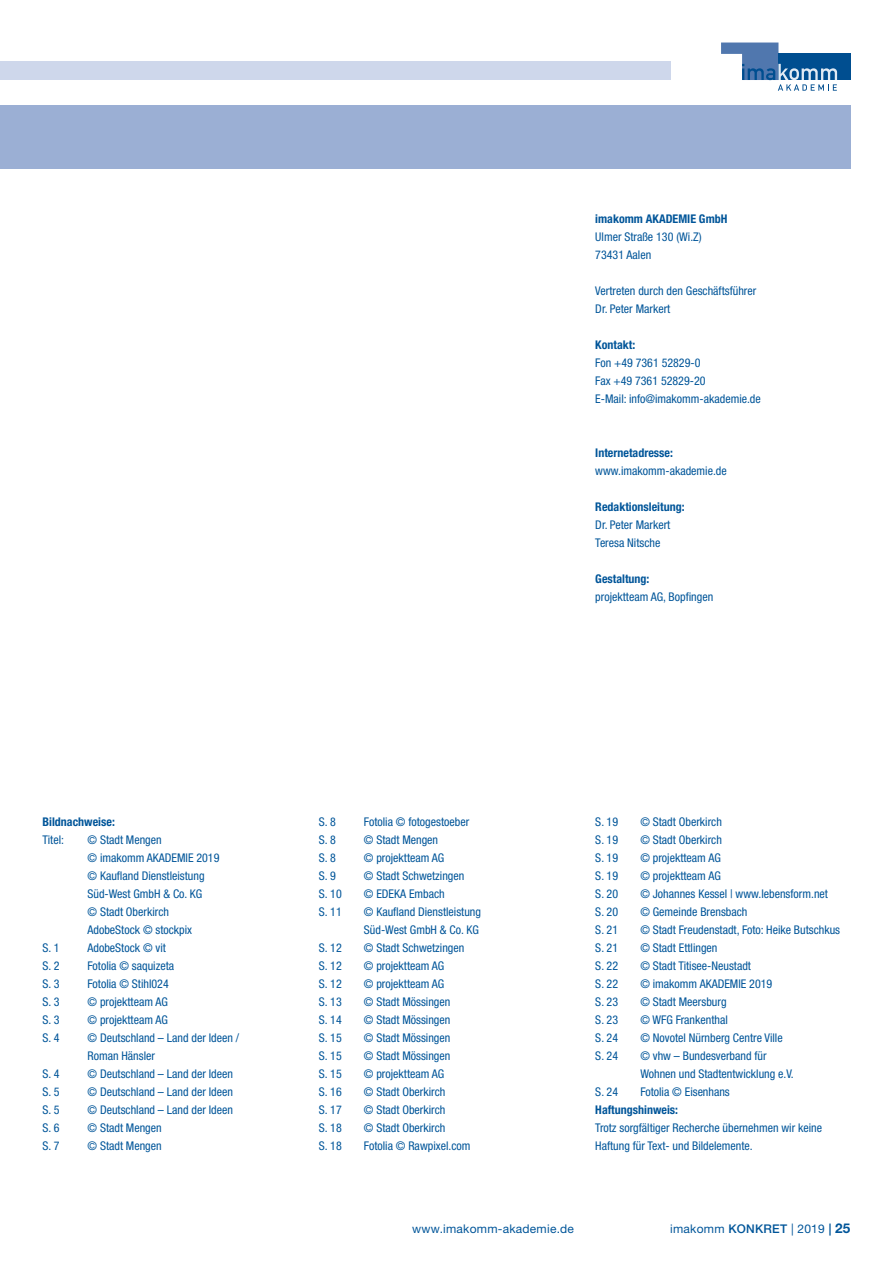
<style>
.page{position:relative;width:893px;height:1263px;background:#fff}
.page>*{position:absolute;margin:0;border:0;box-sizing:border-box;transform-origin:0 0}
.t1{font:condensed 12px/18px "Helvetica Neue LT Std";color:#059}
.t2{font:700 condensed 12px "Helvetica Neue LT Std";color:#059}
.t3{font:12px "Helvetica Neue LT Std";letter-spacing:.02em;color:#059}
.s1{font-weight:500}
.s2{font-weight:700;font-size:13.5px}
</style>
<div class="page">
<div style="left:778px;top:54px;width:72px;height:26px;background:#004e90"></div>
<svg style="left:721px;top:43px;width:116px;height:48px"></svg>
<div style="left:0;top:62px;width:671px;height:18px;background:#ced7eb"></div>
<div style="left:0;top:105px;width:850px;height:64px;background:#9bafd4"></div>
<p class="t2" style="left:595px;top:211px;width:134px">imakomm AKADEMIE GmbH</p>
<p class="t1" style="left:595px;top:227px;width:108px">Ulmer Straße 130 (Wi.Z)<br>73431 Aalen</p>
<p class="t1" style="left:595px;top:281px;width:163px">Vertreten durch den Geschäftsführer<br>Dr. Peter Markert</p>
<p class="t2" style="left:595px;top:337px;width:41px">Kontakt:</p>
<p class="t1" style="left:595px;top:353px;width:167px">Fon +49 7361 52829-0<br>Fax +49 7361 52829-20<br>E-Mail: info@imakomm-akademie.de</p>
<p class="t2" style="left:595px;top:445px;width:79px">Internetadresse:</p>
<p class="t1" style="left:595px;top:461px;width:133px">www.imakomm-akademie.de</p>
<p class="t2" style="left:595px;top:499px;width:91px">Redaktionsleitung:</p>
<p class="t1" style="left:595px;top:515px;width:77px">Dr. Peter Markert<br>Teresa Nitsche</p>
<p class="t2" style="left:595px;top:571px;width:56px">Gestaltung:</p>
<p class="t1" style="left:595px;top:587px;width:119px">projektteam AG, Bopfingen</p>
<p class="t2" style="left:43px;top:814px;width:74px">Bildnachweise:</p>
<p class="t1" style="left:43px;top:830px;width:23px">Titel:</p>
<p class="t1" style="left:88px;top:830px;width:133px">© Stadt Mengen<br>© imakomm AKADEMIE 2019 © Kaufland Dienstleistung<br>Süd-West GmbH &amp; Co. KG<br>© Stadt Oberkirch<br>AdobeStock © stockpix</p>
<p class="t1" style="left:43px;top:938px;width:19px">S. 1</p>
<p class="t1" style="left:88px;top:938px;width:80px">AdobeStock © vit</p>
<p class="t1" style="left:43px;top:956px;width:19px">S. 2</p>
<p class="t1" style="left:88px;top:956px;width:88px">Fotolia © saquizeta</p>
<p class="t1" style="left:43px;top:974px;width:19px">S. 3</p>
<p class="t1" style="left:88px;top:974px;width:83px">Fotolia © Stihl024</p>
<p class="t1" style="left:43px;top:992px;width:19px">S. 3</p>
<p class="t1" style="left:88px;top:992px;width:82px">© projektteam AG</p>
<p class="t1" style="left:43px;top:1010px;width:19px">S. 3</p>
<p class="t1" style="left:88px;top:1010px;width:82px">© projektteam AG</p>
<p class="t1" style="left:43px;top:1028px;width:19px">S. 4</p>
<p class="t1" style="left:88px;top:1028px;width:153px">© Deutschland – Land der Ideen /<br>Roman Hänsler</p>
<p class="t1" style="left:43px;top:1064px;width:19px">S. 4</p>
<p class="t1" style="left:88px;top:1064px;width:147px">© Deutschland – Land der Ideen</p>
<p class="t1" style="left:43px;top:1082px;width:19px">S. 5</p>
<p class="t1" style="left:88px;top:1082px;width:147px">© Deutschland – Land der Ideen</p>
<p class="t1" style="left:43px;top:1100px;width:19px">S. 5</p>
<p class="t1" style="left:88px;top:1100px;width:147px">© Deutschland – Land der Ideen</p>
<p class="t1" style="left:43px;top:1118px;width:19px">S. 6</p>
<p class="t1" style="left:88px;top:1118px;width:76px">© Stadt Mengen</p>
<p class="t1" style="left:43px;top:1136px;width:19px">S. 7</p>
<p class="t1" style="left:88px;top:1136px;width:76px">© Stadt Mengen</p>
<p class="t1" style="left:319px;top:812px;width:19px">S. 8</p>
<p class="t1" style="left:364px;top:812px;width:107px">Fotolia © fotogestoeber</p>
<p class="t1" style="left:319px;top:830px;width:19px">S. 8</p>
<p class="t1" style="left:364px;top:830px;width:76px">© Stadt Mengen</p>
<p class="t1" style="left:319px;top:848px;width:19px">S. 8</p>
<p class="t1" style="left:364px;top:848px;width:82px">© projektteam AG</p>
<p class="t1" style="left:319px;top:866px;width:19px">S. 9</p>
<p class="t1" style="left:364px;top:866px;width:102px">© Stadt Schwetzingen</p>
<p class="t1" style="left:319px;top:884px;width:24px">S. 10</p>
<p class="t1" style="left:364px;top:884px;width:82px">© EDEKA Embach</p>
<p class="t1" style="left:319px;top:902px;width:24px">S. 11</p>
<p class="t1" style="left:364px;top:902px;width:119px">© Kaufland Dienstleistung<br>Süd-West GmbH &amp; Co. KG</p>
<p class="t1" style="left:319px;top:938px;width:24px">S. 12</p>
<p class="t1" style="left:364px;top:938px;width:102px">© Stadt Schwetzingen</p>
<p class="t1" style="left:319px;top:956px;width:24px">S. 12</p>
<p class="t1" style="left:364px;top:956px;width:82px">© projektteam AG</p>
<p class="t1" style="left:319px;top:974px;width:24px">S. 12</p>
<p class="t1" style="left:364px;top:974px;width:82px">© projektteam AG</p>
<p class="t1" style="left:319px;top:992px;width:24px">S. 13</p>
<p class="t1" style="left:364px;top:992px;width:88px">© Stadt Mössingen</p>
<p class="t1" style="left:319px;top:1010px;width:24px">S. 14</p>
<p class="t1" style="left:364px;top:1010px;width:88px">© Stadt Mössingen</p>
<p class="t1" style="left:319px;top:1028px;width:24px">S. 15</p>
<p class="t1" style="left:364px;top:1028px;width:88px">© Stadt Mössingen</p>
<p class="t1" style="left:319px;top:1046px;width:24px">S. 15</p>
<p class="t1" style="left:364px;top:1046px;width:88px">© Stadt Mössingen</p>
<p class="t1" style="left:319px;top:1064px;width:24px">S. 15</p>
<p class="t1" style="left:364px;top:1064px;width:82px">© projektteam AG</p>
<p class="t1" style="left:319px;top:1082px;width:24px">S. 16</p>
<p class="t1" style="left:364px;top:1082px;width:83px">© Stadt Oberkirch</p>
<p class="t1" style="left:319px;top:1100px;width:24px">S. 17</p>
<p class="t1" style="left:364px;top:1100px;width:83px">© Stadt Oberkirch</p>
<p class="t1" style="left:319px;top:1118px;width:24px">S. 18</p>
<p class="t1" style="left:364px;top:1118px;width:83px">© Stadt Oberkirch</p>
<p class="t1" style="left:319px;top:1136px;width:24px">S. 18</p>
<p class="t1" style="left:364px;top:1136px;width:108px">Fotolia © Rawpixel.com</p>
<p class="t1" style="left:595px;top:812px;width:24px">S. 19</p>
<p class="t1" style="left:640px;top:812px;width:83px">© Stadt Oberkirch</p>
<p class="t1" style="left:595px;top:830px;width:24px">S. 19</p>
<p class="t1" style="left:640px;top:830px;width:83px">© Stadt Oberkirch</p>
<p class="t1" style="left:595px;top:848px;width:24px">S. 19</p>
<p class="t1" style="left:640px;top:848px;width:82px">© projektteam AG</p>
<p class="t1" style="left:595px;top:866px;width:24px">S. 19</p>
<p class="t1" style="left:640px;top:866px;width:82px">© projektteam AG</p>
<p class="t1" style="left:595px;top:884px;width:24px">S. 20</p>
<p class="t1" style="left:640px;top:884px;width:189px">© Johannes Kessel | www.lebensform.net</p>
<p class="t1" style="left:595px;top:902px;width:24px">S. 20</p>
<p class="t1" style="left:640px;top:902px;width:109px">© Gemeinde Brensbach</p>
<p class="t1" style="left:595px;top:920px;width:24px">S. 21</p>
<p class="t1" style="left:640px;top:920px;width:201px">© Stadt Freudenstadt, Foto: Heike Butschkus</p>
<p class="t1" style="left:595px;top:938px;width:24px">S. 21</p>
<p class="t1" style="left:640px;top:938px;width:79px">© Stadt Ettlingen</p>
<p class="t1" style="left:595px;top:956px;width:24px">S. 22</p>
<p class="t1" style="left:640px;top:956px;width:112px">© Stadt Titisee-Neustadt</p>
<p class="t1" style="left:595px;top:974px;width:24px">S. 22</p>
<p class="t1" style="left:640px;top:974px;width:133px">© imakomm AKADEMIE 2019</p>
<p class="t1" style="left:595px;top:992px;width:24px">S. 23</p>
<p class="t1" style="left:640px;top:992px;width:88px">© Stadt Meersburg</p>
<p class="t1" style="left:595px;top:1010px;width:24px">S. 23</p>
<p class="t1" style="left:640px;top:1010px;width:89px">© WFG Frankenthal</p>
<p class="t1" style="left:595px;top:1028px;width:24px">S. 24</p>
<p class="t1" style="left:640px;top:1028px;width:144px">© Novotel Nürnberg Centre Ville</p>
<p class="t1" style="left:595px;top:1046px;width:24px">S. 24</p>
<p class="t1" style="left:640px;top:1046px;width:155px">© vhw – Bundesverband für<br>Wohnen und Stadtentwicklung e.V.</p>
<p class="t1" style="left:595px;top:1082px;width:24px">S. 24</p>
<p class="t1" style="left:640px;top:1082px;width:91px">Fotolia © Eisenhans</p>
<p class="t2" style="left:595px;top:1102px;width:84px">Haftungshinweis:</p>
<p class="t1" style="left:595px;top:1118px;width:228px">Trotz sorgfältiger Recherche übernehmen wir keine<br>Haftung für Text- und Bildelemente.</p>
<p class="t3" style="left:412px;top:1222px;width:163px">www.imakomm-akademie.de</p>
<p class="t3" style="left:670px;top:1222px;width:182px">imakomm <span class="s1">KONKRET</span> | 2019 <span class="s1">|</span> <span class="s2">25</span></p>
</div>
